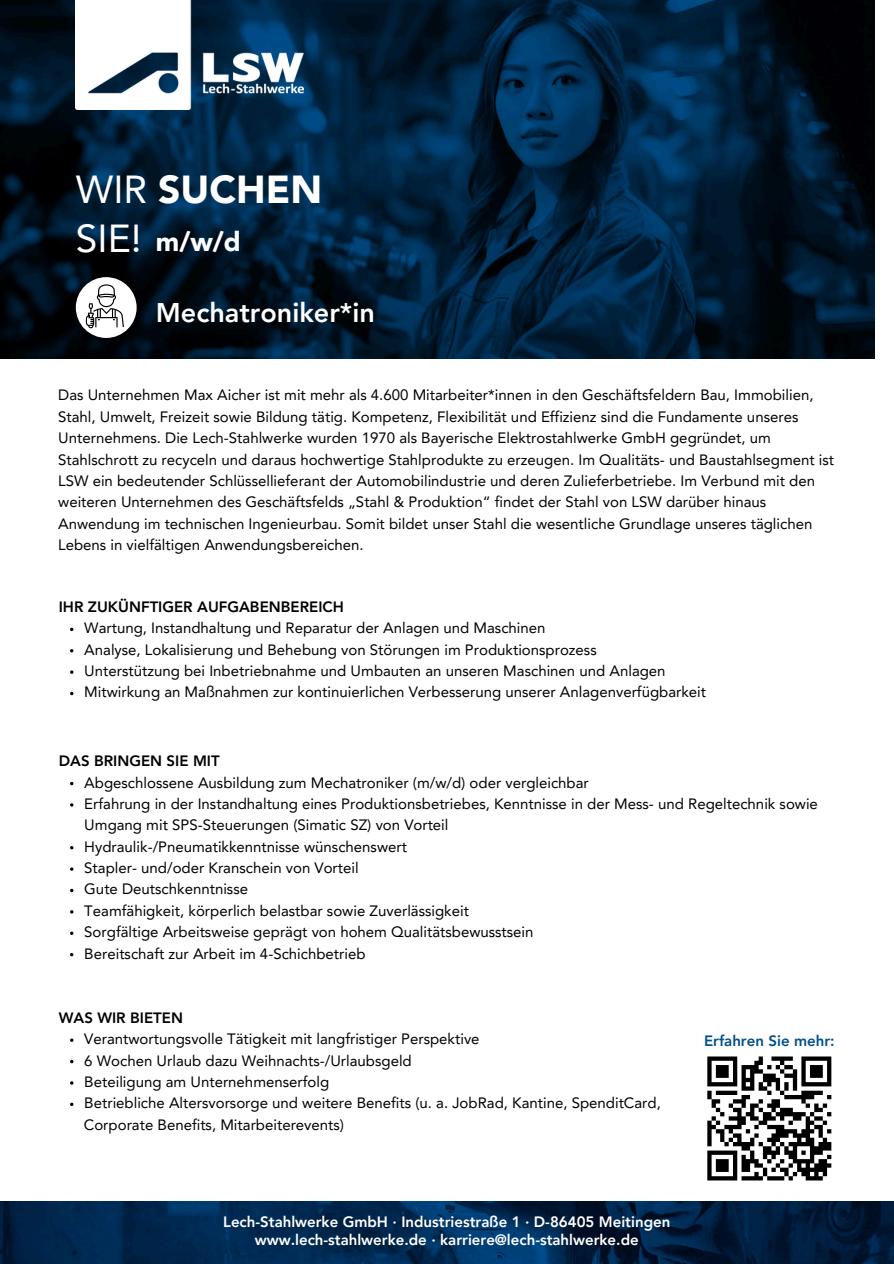
<style>
.page{position:relative;width:894px;height:1264px;background:#fff}
.page>*{position:absolute;margin:0;border:0;box-sizing:border-box;transform-origin:0 0}
.t1{font:39px/48.3px "Avenir LT Pro";color:#fff}
.t2{font:800 27px "Avenir LT Pro";color:#fff}
.t3{font:900 27px "Avenir LT Pro";color:#fff}
.t4{font:15px/21.3px "Avenir LT Pro";color:#000}
.t5{font:800 15px/18px "Avenir LT Pro";color:#fff;text-align:center}
.t6{font:800 15px "Avenir LT Pro";color:#000}
.t7{font:800 15px "Avenir LT Pro";color:#00508c}
.s1{font-weight:900}
</style>
<div class="page">
<img style="left:0;top:0;width:874px;height:359px">
<svg style="left:707px;top:1056px;width:124px;height:124px"></svg>
<img style="left:76px;top:0;width:227px;height:109px">
<img style="left:1px;top:1201px;width:892px;height:62px">
<svg style="left:76px;top:277px;width:61px;height:61px"></svg>
<svg style="left:70px;top:670px;width:3px;height:4px"></svg>
<svg style="left:70px;top:931px;width:3px;height:4px"></svg>
<h4 class="t1" style="left:76px;top:169px;width:248px">WIR <span class="s1">SUCHEN<br></span>SIE!</h4>
<p class="t3" style="left:156px;top:230px;width:86px">m/w/d</p>
<p class="t2" style="left:156px;top:301px;width:220px">Mechatroniker*in</p>
<p class="t4" style="left:58px;top:386px;width:777px">Das Unternehmen Max Aicher ist mit mehr als 4.600 Mitarbeiter*innen in den Geschäftsfeldern Bau, Immobilien, Stahl, Umwelt, Freizeit sowie Bildung tätig. Kompetenz, Flexibilität und Effizienz sind die Fundamente unseres Unternehmens. Die Lech-Stahlwerke wurden 1970 als Bayerische Elektrostahlwerke GmbH gegründet, um Stahlschrott zu recyceln und daraus hochwertige Stahlprodukte zu erzeugen. Im Qualitäts- und Baustahlsegment ist</p>
<h2 class="t4" style="left:58px;top:471px;width:758px">LSW ein bedeutender Schlüssellieferant der Automobilindustrie und deren Zulieferbetriebe. Im Verbund mit den weiteren Unternehmen des Geschäftsfelds „Stahl &amp; Produktion“ findet der Stahl von LSW darüber hinaus</h2>
<p class="t4" style="left:58px;top:514px;width:755px">Anwendung im technischen Ingenieurbau. Somit bildet unser Stahl die wesentliche Grundlage unseres täglichen</p>
<p class="t4" style="left:58px;top:535px;width:307px">Lebens in vielfältigen Anwendungsbereichen.</p>
<p class="t6" style="left:59px;top:600px;width:286px">IHR ZUKÜNFTIGER AUFGABENBEREICH</p>
<p class="t4" style="left:84px;top:619px;width:623px">Wartung, Instandhaltung und Reparatur der Anlagen und Maschinen<br>Analyse, Lokalisierung und Behebung von Störungen im Produktionsprozess<br>Unterstützung bei Inbetriebnahme und Umbauten an unseren Maschinen und Anlagen Mitwirkung an Maßnahmen zur kontinuierlichen Verbesserung unserer Anlagenverfügbarkeit</p>
<p class="t6" style="left:59px;top:754px;width:162px">DAS BRINGEN SIE MIT</p>
<p class="t4" style="left:84px;top:773px;width:735px">Abgeschlossene Ausbildung zum Mechatroniker (m/w/d) oder vergleichbar<br>Erfahrung in der Instandhaltung eines Produktionsbetriebes, Kenntnisse in der Mess- und Regeltechnik sowie Umgang mit SPS-Steuerungen (Simatic SZ) von Vorteil<br>Hydraulik-/Pneumatikkenntnisse wünschenswert<br>Stapler- und/oder Kranschein von Vorteil<br>Gute Deutschkenntnisse<br>Teamfähigkeit, körperlich belastbar sowie Zuverlässigkeit<br>Sorgfältige Arbeitsweise geprägt von hohem Qualitätsbewusstsein<br>Bereitschaft zur Arbeit im 4-Schichbetrieb</p>
<p class="t6" style="left:59px;top:1011px;width:126px">WAS WIR BIETEN</p>
<p class="t4" style="left:84px;top:1029px;width:578px">Verantwortungsvolle Tätigkeit mit langfristiger Perspektive<br>6 Wochen Urlaub dazu Weihnachts-/Urlaubsgeld<br>Beteiligung am Unternehmenserfolg<br>Betriebliche Altersvorsorge und weitere Benefits (u. a. JobRad, Kantine, SpenditCard, Corporate Benefits, Mitarbeiterevents)</p>
<h2 class="t7" style="left:703px;top:1034px;width:132px">Erfahren Sie mehr:</h2>
<p class="t5" style="left:223px;top:1214px;width:448px">Lech-Stahlwerke GmbH · Industriestraße 1 · D-86405 Meitingen www.lech-stahlwerke.de · karriere@lech-stahlwerke.de</p>
</div>
